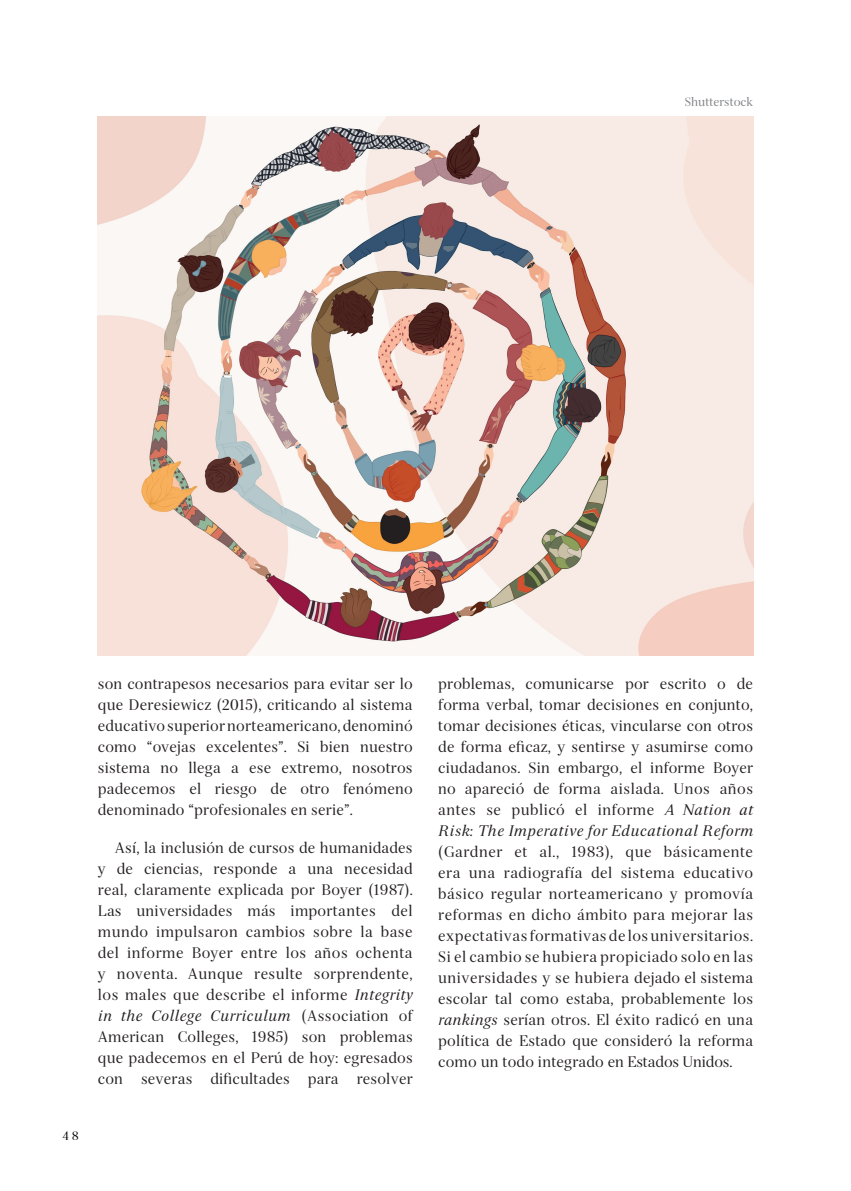
<style>
.page{position:relative;width:851px;height:1191px;background:#fff}
.page>*{position:absolute;margin:0;border:0;box-sizing:border-box;transform-origin:0 0}
.Parrafo{font:15px/21px "Serif 72 Beta";letter-spacing:.01em;color:#231f20;text-align:justify}
.PARRAFO_EDITORIAL{font:12px "Serif 72 Beta";color:#808285}
.t1{font:12px "Serif 72 Beta";color:#000}
.s1{font-style:italic}
</style>
<div class="page">
<img style="left:98px;top:116px;width:655px;height:539px">
<p class="PARRAFO_EDITORIAL" style="left:684px;top:94px;width:70px">Shutterstock</p>
<p class="t1" style="left:62px;top:1129px;width:18px">48</p>
<p class="Parrafo" style="left:98px;top:673px;width:316px">son contrapesos necesarios para evitar ser lo que Deresiewicz (2015), criticando al sistema educativo superior norteamericano, denominó como “ovejas excelentes”. Si bien nuestro sistema no llega a ese extremo, nosotros padecemos el riesgo de otro fenómeno denominado “profesionales en serie”.</p>
<p class="Parrafo" style="left:98px;top:837px;width:316px;text-indent:17px">Así, la inclusión de cursos de humanidades y de ciencias, responde a una necesidad real, claramente explicada por Boyer (1987).<br>Las universidades más importantes del mundo impulsaron cambios sobre la base del informe Boyer entre los años ochenta y noventa. Aunque resulte sorprendente, los males que describe el informe <span class="s1">Integrity in the College Curriculum</span> (Association of American Colleges, 1985) son problemas que padecemos en el Perú de hoy: egresados con severas dificultades para resolver</p>
<p class="Parrafo" style="left:438px;top:673px;width:316px">problemas, comunicarse por escrito o de forma verbal, tomar decisiones en conjunto, tomar decisiones éticas, vincularse con otros de forma eficaz, y sentirse y asumirse como ciudadanos. Sin embargo, el informe Boyer no apareció de forma aislada. Unos años antes se publicó el informe <span class="s1">A Nation at Risk: The Imperative for Educational Reform </span>(Gardner et al., 1983), que básicamente era una radiografía del sistema educativo básico regular norteamericano y promovía reformas en dicho ámbito para mejorar las expectativas formativas de los universitarios.<br>Si el cambio se hubiera propiciado solo en las universidades y se hubiera dejado el sistema escolar tal como estaba, probablemente los <span class="s1">rankings</span> serían otros. El éxito radicó en una política de Estado que consideró la reforma como un todo integrado en Estados Unidos.</p>
</div>
